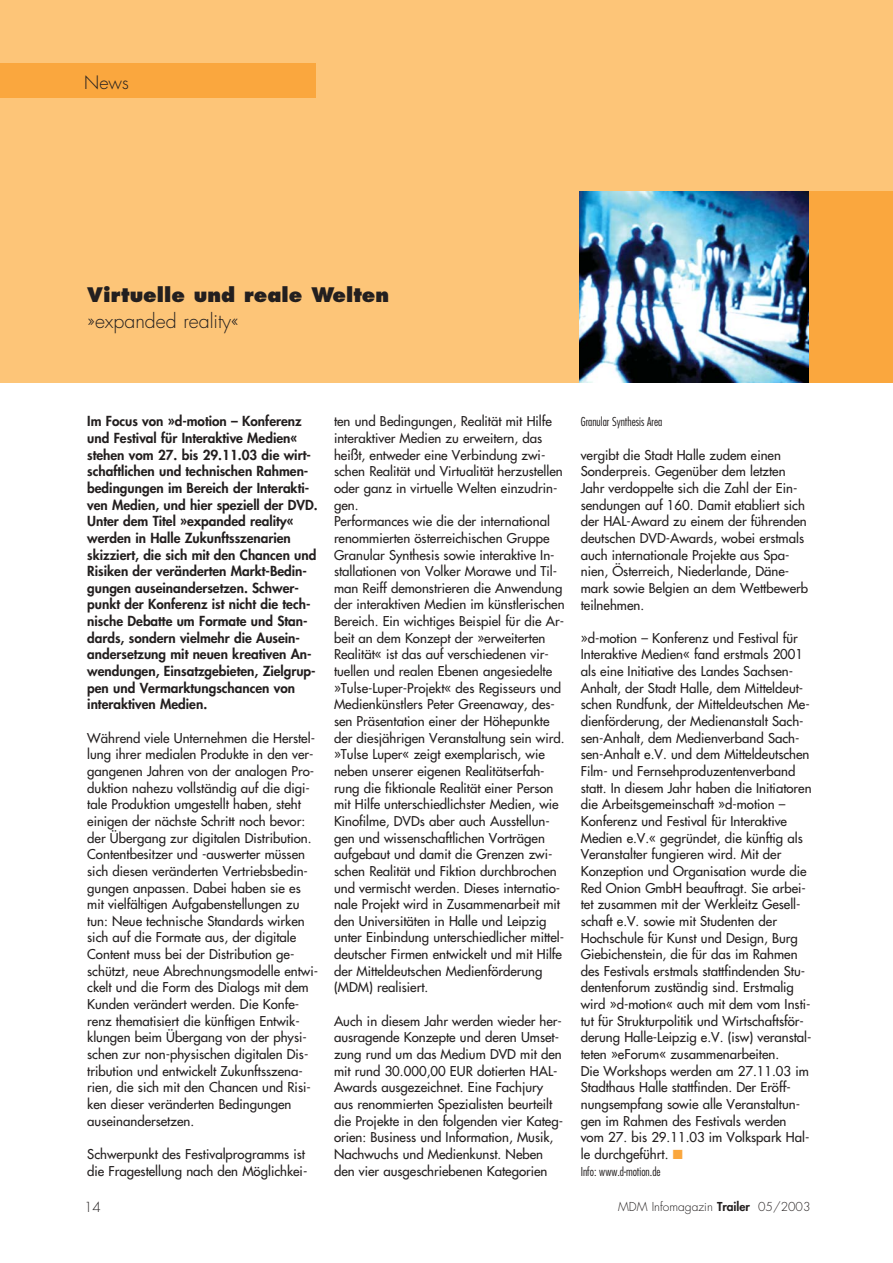
<style>
.page{position:relative;width:893px;height:1263px;background:#fff}
.page>*{position:absolute;margin:0;border:0;box-sizing:border-box;transform-origin:0 0}
.t1{font:800 19.5px "Futura";color:#231f1f}
.t2{font:300 19.5px "Futura";color:#231f1f}
.t3{font:300 18px "Futura";color:#231f1f}
.t4{font:800 13.5px/16.6px "Futura";color:#231f1f}
.t5{font:300 13.5px "Futura";color:#231f1f}
.t6{font:13.2px/16.6px "Futura";color:#231f1f}
.t7{font:300 condensed 12px "Futura";color:#231f1f}
.t8{font:300 12px "Futura";color:#231f1f}
.s1{color:#faa73e}
.s2{font-weight:800}
</style>
<div class="page">
<div style="left:0;top:0;width:892px;height:383px;background:#fdc578"></div>
<div style="left:579px;top:191px;width:313px;height:192px;background:#faa73e"></div>
<div style="left:0;top:64px;width:315px;height:34px;background:#faa73e"></div>
<img style="left:579px;top:191px;width:230px;height:192px">
<h2 class="t3" style="left:84px;top:74px;width:46px">News</h2>
<h1 class="t1" style="left:87px;top:286px;width:303px">Virtuelle und reale Welten</h1>
<h1 class="t2" style="left:87px;top:312px;width:153px">»expanded reality«</h1>
<p class="t4" style="left:87px;top:414px;width:232px">Im Focus von »d-motion – Konferenz und Festival für Interaktive Medien« stehen vom 27. bis 29.11.03 die wirt&shy;schaftlichen und technischen Rahmen&shy;bedingungen im Bereich der Interakti&shy;ven Medien, und hier speziell der DVD.<br>Unter dem Titel »expanded reality« werden in Halle Zukunftsszenarien skizziert, die sich mit den Chancen und Risiken der veränderten Markt-Bedin&shy;gungen auseinandersetzen. Schwer&shy;punkt der Konferenz ist nicht die tech&shy;nische Debatte um Formate und Stan&shy;dards, sondern vielmehr die Ausein&shy;andersetzung mit neuen kreativen An&shy;wendungen, Einsatzgebieten, Zielgrup&shy;pen und Vermarktungschancen von interaktiven Medien.</p>
<p class="t6" style="left:87px;top:730px;width:232px">Während viele Unternehmen die Herstel&shy;lung ihrer medialen Produkte in den ver&shy;gangenen Jahren von der analogen Pro&shy;duktion nahezu vollständig auf die digi&shy;tale Produktion umgestellt haben, steht einigen der nächste Schritt noch bevor: der Übergang zur digitalen Distribution.<br>Contentbesitzer und -auswerter müssen sich diesen veränderten Vertriebsbedin&shy;gungen anpassen. Dabei haben sie es mit vielfältigen Aufgabenstellungen zu tun: Neue technische Standards wirken sich auf die Formate aus, der digitale Content muss bei der Distribution ge&shy;schützt, neue Abrechnungsmodelle entwi&shy;ckelt und die Form des Dialogs mit dem Kunden verändert werden. Die Konfe&shy;renz thematisiert die künftigen Entwik&shy;klungen beim Übergang von der physi&shy;schen zur non-physischen digitalen Dis&shy;tribution und entwickelt Zukunftsszena&shy;rien, die sich mit den Chancen und Risi&shy;ken dieser veränderten Bedingungen auseinandersetzen.</p>
<p class="t6" style="left:87px;top:1147px;width:222px">Schwerpunkt des Festivalprogramms ist die Fragestellung nach den Möglichkei-</p>
<p class="t6" style="left:334px;top:414px;width:232px">ten und Bedingungen, Realität mit Hilfe interaktiver Medien zu erweitern, das heißt, entweder eine Verbindung zwi&shy;schen Realität und Virtualität herzustellen oder ganz in virtuelle Welten einzudrin&shy;gen.<br>Performances wie die der international renommierten österreichischen Gruppe Granular Synthesis sowie interaktive In&shy;stallationen von Volker Morawe und Til&shy;man Reiff demonstrieren die Anwendung der interaktiven Medien im künstlerischen Bereich. Ein wichtiges Beispiel für die Ar&shy;beit an dem Konzept der »erweiterten Realität« ist das auf verschiedenen vir&shy;tuellen und realen Ebenen angesiedelte »Tulse-Luper-Projekt« des Regisseurs und Medienkünstlers Peter Greenaway, des&shy;sen Präsentation einer der Höhepunkte der diesjährigen Veranstaltung sein wird. »Tulse Luper« zeigt exemplarisch, wie neben unserer eigenen Realitätserfah&shy;rung die fiktionale Realität einer Person mit Hilfe unterschiedlichster Medien, wie Kinofilme, DVDs aber auch Ausstellun&shy;gen und wissenschaftlichen Vorträgen aufgebaut und damit die Grenzen zwi&shy;schen Realität und Fiktion durchbrochen und vermischt werden. Dieses internatio&shy;nale Projekt wird in Zusammenarbeit mit den Universitäten in Halle und Leipzig unter Einbindung unterschiedlicher mittel&shy;deutscher Firmen entwickelt und mit Hilfe der Mitteldeutschen Medienförderung (MDM) realisiert.</p>
<p class="t6" style="left:334px;top:1013px;width:230px">Auch in diesem Jahr werden wieder her&shy;ausragende Konzepte und deren Umset&shy;zung rund um das Medium DVD mit den mit rund 30.000,00 EUR dotierten HAL-Awards ausgezeichnet. Eine Fachjury aus renommierten Spezialisten beurteilt die Projekte in den folgenden vier Kateg&shy;orien: Business und Information, Musik, Nachwuchs und Medienkunst. Neben den vier ausgeschriebenen Kategorien</p>
<p class="t7" style="left:580px;top:417px;width:83px">Granular Synthesis Area</p>
<p class="t6" style="left:580px;top:447px;width:229px">vergibt die Stadt Halle zudem einen Sonderpreis. Gegenüber dem letzten Jahr verdoppelte sich die Zahl der Ein&shy;sendungen auf 160. Damit etabliert sich der HAL-Award zu einem der führenden deutschen DVD-Awards, wobei erstmals auch internationale Projekte aus Spa&shy;nien, Österreich, Niederlande, Däne&shy;mark sowie Belgien an dem Wettbewerb teilnehmen.</p>
<p class="t6" style="left:580px;top:631px;width:232px">»d-motion – Konferenz und Festival für Interaktive Medien« fand erstmals 2001 als eine Initiative des Landes Sachsen-Anhalt, der Stadt Halle, dem Mitteldeut&shy;schen Rundfunk, der Mitteldeutschen Me&shy;dienförderung, der Medienanstalt Sach&shy;sen-Anhalt, dem Medienverband Sach&shy;sen-Anhalt e.V. und dem Mitteldeutschen Film- und Fernsehproduzentenverband statt. In diesem Jahr haben die Initiatoren die Arbeitsgemeinschaft »d-motion – Konferenz und Festival für Interaktive Medien e.V.« gegründet, die künftig als Veranstalter fungieren wird. Mit der Konzeption und Organisation wurde die Red Onion GmbH beauftragt. Sie arbei&shy;tet zusammen mit der Werkleitz Gesell&shy;schaft e.V. sowie mit Studenten der Hochschule für Kunst und Design, Burg Giebichenstein, die für das im Rahmen des Festivals erstmals stattfindenden Stu&shy;dentenforum zuständig sind. Erstmalig wird »d-motion« auch mit dem vom Insti&shy;tut für Strukturpolitik und Wirtschaftsför&shy;derung Halle-Leipzig e.V. (isw) veranstal&shy;teten »eForum« zusammenarbeiten.<br>Die Workshops werden am 27.11.03 im Stadthaus Halle stattfinden. Der Eröff&shy;nungsempfang sowie alle Veranstaltun&shy;gen im Rahmen des Festivals werden vom 27. bis 29.11.03 im Volkspark Hal&shy;le durchgeführt. <span class="s1">■</span></p>
<p class="t7" style="left:580px;top:1166px;width:81px">Info: www.d-motion.de</p>
<p class="t5" style="left:84px;top:1201px;width:18px">14</p>
<p class="t8" style="left:618px;top:1201px;width:194px">MDM Infomagazin <span class="s2">Trailer</span> 05/2003</p>
</div>
